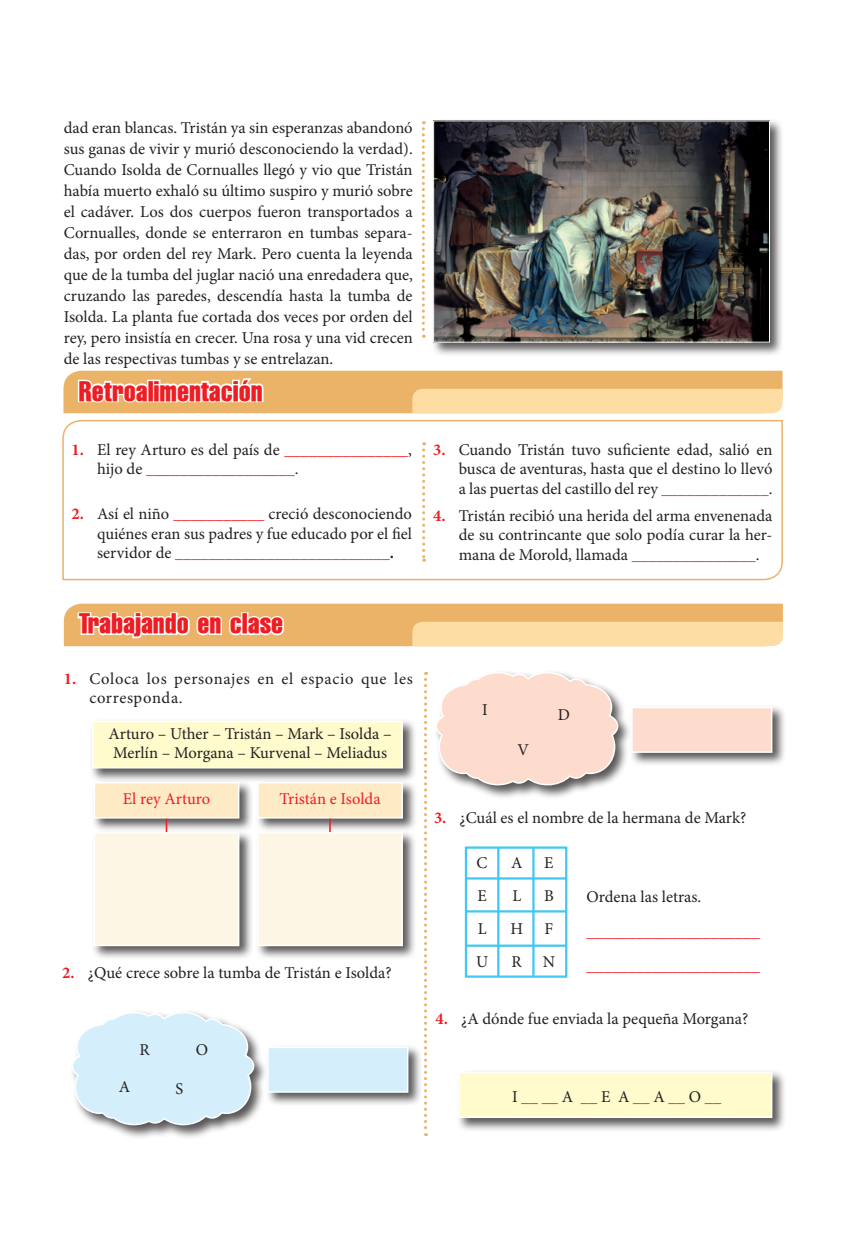
<style>
.page{position:relative;width:868px;height:1234px;background:#fff}
.page>*{position:absolute;margin:0;border:0;box-sizing:border-box;transform-origin:0 0}
.t1{font:27px "Triumvirate Compressed";color:#ee1d23}
.t2{font:16.5px/21px "Minion Pro";color:#231f20;text-align:justify}
.t3{font:16.5px/19.5px "Minion Pro";color:#ee1d23}
.t4{font:16.5px/19.5px "Minion Pro";letter-spacing:.04em;color:#231f20}
.s1{font-weight:700}
.s2{color:#231f20}
.s3{font-weight:700;color:#ee1d23}
.s4{color:#ee1d23}
</style>
<div class="page">
<div style="left:456px;top:1069px;width:330px;height:62px;background:#231f20;opacity:.75"></div>
<div style="left:458px;top:1071px;width:314px;height:46px;background:#fffbcc;border:2px solid #fff"></div>
<svg style="left:422px;top:121px;width:3px;height:217px"></svg>
<div style="left:431px;top:118px;width:352px;height:238px;background:#231f20;opacity:.75"></div>
<img style="left:435px;top:122px;width:332px;height:218px">
<svg style="left:63px;top:370px;width:719px;height:43px;background:#f2c88a"></svg>
<svg style="left:62px;top:420px;width:721px;height:161px"></svg>
<svg style="left:422px;top:442px;width:3px;height:119px"></svg>
<div style="left:90px;top:718px;width:327px;height:64px;background:#231f20;opacity:.75"></div>
<div style="left:92px;top:720px;width:311px;height:48px;background:#fffbcc;border:2px solid #fff"></div>
<svg style="left:64px;top:603px;width:718px;height:44px;background:#f2c88c"></svg>
<svg style="left:424px;top:672px;width:3px;height:463px"></svg>
<div style="left:434px;top:670px;width:198px;height:129px;background:#231f20;opacity:.75"></div>
<svg style="left:435px;top:671px;width:184px;height:115px;background:#f5dbd0"></svg>
<div style="left:628px;top:704px;width:158px;height:63px;background:#231f20;opacity:.75"></div>
<div style="left:631px;top:706px;width:141px;height:46px;background:#fddcce;border:2px solid #fff"></div>
<div style="left:70px;top:1009px;width:198px;height:129px;background:#231f20;opacity:.75"></div>
<svg style="left:71px;top:1010px;width:184px;height:115px;background:#d6ebf4"></svg>
<div style="left:265px;top:1044px;width:157px;height:62px;background:#231f20;opacity:.75"></div>
<div style="left:267px;top:1046px;width:141px;height:46px;background:#d4effb;border:2px solid #fff"></div>
<div style="left:91px;top:779px;width:162px;height:53px;background:#231f20;opacity:.75"></div>
<div style="left:94px;top:782px;width:145px;height:35px;background:#feeac4"></div>
<div style="left:94px;top:781px;width:145px;height:37px;border:2px solid #fff"></div>
<div style="left:91px;top:829px;width:162px;height:131px;background:#231f20;opacity:.75"></div>
<div style="left:94px;top:831px;width:145px;height:115px;background:#fef6e5;border:2px solid #fff"></div>
<svg style="left:166px;top:818px;width:1px;height:13px"></svg>
<div style="left:255px;top:779px;width:162px;height:53px;background:#231f20;opacity:.75"></div>
<div style="left:258px;top:782px;width:144px;height:35px;background:#feeac4"></div>
<div style="left:257px;top:781px;width:146px;height:37px;border:2px solid #fff"></div>
<div style="left:255px;top:829px;width:162px;height:131px;background:#231f20;opacity:.75"></div>
<div style="left:257px;top:831px;width:146px;height:115px;background:#fef6e5;border:2px solid #fff"></div>
<svg style="left:329px;top:818px;width:2px;height:13px"></svg>
<div style="left:465px;top:846px;width:102px;height:131px;border:2px solid #40c7f4"></div>
<hr style="left:466px;top:877px;width:100px;height:2px;background:#40c7f4">
<hr style="left:466px;top:910px;width:100px;height:2px;background:#40c7f4">
<hr style="left:466px;top:944px;width:100px;height:2px;background:#40c7f4">
<hr style="left:497px;top:847px;width:2px;height:129px;background:#40c7f4">
<hr style="left:532px;top:846px;width:2px;height:129px;background:#40c7f4">
<p class="t2" style="left:64px;top:117px;width:350px">dad eran blancas. Tristán ya sin esperanzas abandonó sus ganas de vivir y murió desconociendo la verdad).<br>Cuando Isolda de Cornualles llegó y vio que Tristán había muerto exhaló su último suspiro y murió sobre el cadáver. Los dos cuerpos fueron transportados a Cornualles, donde se enterraron en tumbas separa&shy;das, por orden del rey Mark. Pero cuenta la leyenda que de la tumba del juglar nació una enredadera que, cruzando las paredes, descendía hasta la tumba de Isolda. La planta fue cortada dos veces por orden del rey, pero insistía en crecer. Una rosa y una vid crecen de las respectivas tumbas y se entrelazan.</p>
<h1 class="t1" style="left:78px;top:373px;width:186px">Retroalimentación</h1>
<p class="t3" style="left:97px;top:440px;width:316px;text-indent:-26px"><span class="s1">1.</span> <span class="s2">El rey Arturo es del país de</span> _______________<span class="s2">, hijo de</span> __________________<span class="s2">.</span></p>
<p class="t2" style="left:97px;top:504px;width:316px;line-height:19.5px;text-indent:-26px"><span class="s3">2.</span> Así el niño <span class="s4">___________</span> creció desconociendo quiénes eran sus padres y fue educado por el fiel servidor de <span class="s3">__________________________</span><span class="s1">.</span></p>
<h1 class="t1" style="left:79px;top:606px;width:206px">Trabajando en clase</h1>
<p class="t4" style="left:89px;top:668px;width:325px;text-indent:-26px"><span class="s3">1.</span> Coloca los personajes en el espacio que les corresponda.</p>
<p class="t2" style="left:108px;top:723px;width:285px;line-height:19.5px">Arturo – Uther – Tristán – Mark – Isolda –<br>Merlín – Morgana – Kurvenal – Meliadus</p>
<p class="t3" style="left:123px;top:788px;width:89px">El rey Arturo</p>
<p class="t3" style="left:279px;top:788px;width:103px">Tristán e Isolda</p>
<p class="t2" style="left:62px;top:962px;width:331px"><span class="s3">2.</span> ¿Qué crece sobre la tumba de Tristán e Isolda?</p>
<p class="t2" style="left:139px;top:1038px;width:12px">R</p>
<p class="t2" style="left:196px;top:1038px;width:14px">O</p>
<p class="t2" style="left:119px;top:1075px;width:13px">A</p>
<p class="t2" style="left:175px;top:1078px;width:9px">S</p>
<p class="t2" style="left:458px;top:440px;width:315px;line-height:19.5px;text-indent:-26px"><span class="s3">3.</span> Cuando Tristán tuvo suficiente edad, salió en busca de aventuras, hasta que el destino lo llevó a las puertas del castillo del rey <span class="s4">_____________</span>.</p>
<p class="t2" style="left:458px;top:506px;width:315px;line-height:19.5px;text-indent:-26px"><span class="s3">4.</span> Tristán recibió una herida del arma envenenada de su contrincante que solo podía curar la her&shy;mana de Morold, llamada <span class="s4">_______________</span>.</p>
<p class="t2" style="left:482px;top:699px;width:7px">I</p>
<p class="t2" style="left:557px;top:704px;width:14px">D</p>
<p class="t2" style="left:517px;top:739px;width:13px">V</p>
<p class="t2" style="left:434px;top:807px;width:314px"><span class="s3">3.</span> ¿Cuál es el nombre de la hermana de Mark?</p>
<p class="t2" style="left:476px;top:846px;width:14px;line-height:33px">C E L U</p>
<p class="t2" style="left:510px;top:846px;width:14px;line-height:33px">A L H R</p>
<p class="t2" style="left:542px;top:846px;width:14px;line-height:33px">E B F N</p>
<p class="t2" style="left:586px;top:886px;width:116px">Ordena las letras.</p>
<p class="t3" style="left:586px;top:914px;width:175px;line-height:34.5px">_____________________ _____________________</p>
<p class="t2" style="left:435px;top:1007px;width:314px"><span class="s3">4.</span> ¿A dónde fue enviada la pequeña Morgana?</p>
<p class="t3" style="left:512px;top:1086px;width:211px"><span class="s2">I</span> __ __ <span class="s2">A</span> __ <span class="s2">E A</span> __ <span class="s2">A</span> __ <span class="s2">O</span> __</p>
</div>
